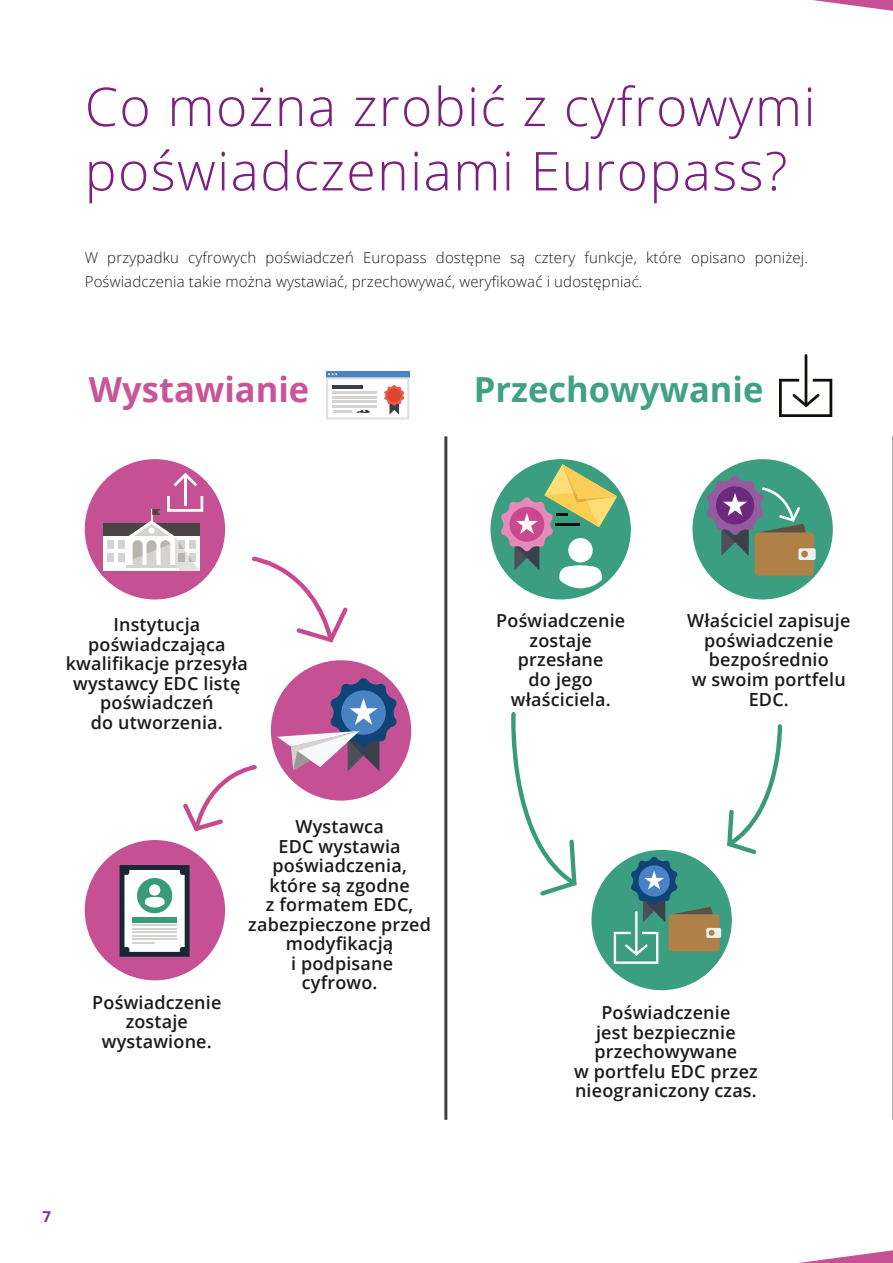
<style>
.page{position:relative;width:893px;height:1263px;background:#fff}
.page>*{position:absolute;margin:0;border:0;box-sizing:border-box;transform-origin:0 0}
.Page_Headings{font:300 53.55px/64.3px "Open Sans";letter-spacing:.025em;color:#7a227e}
.Body{font:700 34.5px "Open Sans";color:#41a184}
.Body-2{font:700 34.5px "Open Sans";color:#c85597}
.Body-3{font:600 18px/19.5px "Open Sans";letter-spacing:.01em;color:#1b1b1a;text-align:center}
.Body-4{font:300 15px/24px "Open Sans";letter-spacing:.01em;color:#1b1b1a}
.t1{font:700 15px "Open Sans";color:#70368b}
</style>
<div class="page">
<svg style="left:799px;top:1250px;width:94px;height:13px"></svg>
<svg style="left:813px;top:0;width:80px;height:11px"></svg>
<hr style="left:892px;top:436px;width:1px;height:684px;background:#000">
<hr style="left:444px;top:436px;width:3px;height:684px;background:#000">
<div style="left:85px;top:459px;width:140px;height:140px;background:#c65094;border-radius:50%"></div>
<div style="left:490px;top:459px;width:141px;height:140px;background:#3b9e80;border-radius:50%"></div>
<div style="left:692px;top:459px;width:141px;height:140px;background:#3b9e80;border-radius:50%"></div>
<div style="left:591px;top:850px;width:141px;height:140px;background:#3b9e80;border-radius:50%"></div>
<div style="left:85px;top:840px;width:140px;height:140px;background:#c65094;border-radius:50%"></div>
<div style="left:271px;top:660px;width:140px;height:140px;background:#c65094;border-radius:50%"></div>
<hr style="left:805px;top:354px;width:2px;height:53px;background:#12100b">
<svg style="left:779px;top:379px;width:53px;height:38px"></svg>
<div style="left:326px;top:371px;width:83px;height:6px;background:#4b84c4"></div>
<svg style="left:326px;top:373px;width:83px;height:46px"></svg>
<div style="left:103px;top:536px;width:26px;height:35px;background:#fff"></div>
<div style="left:108px;top:540px;width:6px;height:9px;background:#d5d2d2"></div>
<div style="left:108px;top:553px;width:6px;height:9px;background:#d5d2d2"></div>
<div style="left:118px;top:540px;width:6px;height:9px;background:#d5d2d2"></div>
<div style="left:118px;top:553px;width:6px;height:9px;background:#d5d2d2"></div>
<div style="left:103px;top:524px;width:97px;height:12px;background:#484443"></div>
<hr style="left:126px;top:565px;width:51px;height:3px;background:#d5d2d2">
<svg style="left:174px;top:473px;width:23px;height:13px"></svg>
<hr style="left:184px;top:476px;width:3px;height:30px;background:#fff">
<svg style="left:129px;top:496px;width:74px;height:75px"></svg>
<svg style="left:252px;top:556px;width:96px;height:86px"></svg>
<svg style="left:183px;top:765px;width:74px;height:66px"></svg>
<svg style="left:511px;top:712px;width:66px;height:183px"></svg>
<svg style="left:727px;top:724px;width:55px;height:130px"></svg>
<svg style="left:500px;top:464px;width:117px;height:124px"></svg>
<div style="left:568px;top:538px;width:25px;height:24px;background:#fff;border-radius:50%"></div>
<svg style="left:706px;top:475px;width:110px;height:101px"></svg>
<svg style="left:614px;top:856px;width:107px;height:108px"></svg>
<svg style="left:277px;top:677px;width:120px;height:94px"></svg>
<svg style="left:120px;top:865px;width:70px;height:92px;background:#a5b6b6"></svg>
<p class="Page_Headings" style="left:85px;top:73px;width:732px">Co można zrobić z cyfrowymi poświadczeniami Europass?</p>
<p class="Body-4" style="left:85px;top:245px;width:725px">W przypadku cyfrowych poświadczeń Europass dostępne są cztery funkcje, które opisano poniżej.<br>Poświadczenia takie można wystawiać, przechowywać, weryfikować i udostępniać.</p>
<p class="Body-2" style="left:89px;top:365px;width:222px">Wystawianie</p>
<p class="Body" style="left:474px;top:365px;width:291px">Przechowywanie</p>
<p class="Body-3" style="left:66px;top:614px;width:184px">Instytucja poświadczająca kwalifikacje przesyła wystawcy EDC listę poświadczeń<br>do utworzenia.</p>
<p class="Body-3" style="left:92px;top:992px;width:131px">Poświadczenie zostaje wystawione.</p>
<p class="Body-3" style="left:248px;top:816px;width:184px">Wystawca<br>EDC wystawia poświadczenia, które są zgodne<br>z formatem EDC, zabezpieczone przed modyfikacją<br>i podpisane<br>cyfrowo.</p>
<p class="t1" style="left:43px;top:1205px;width:10px">7</p>
<p class="Body-3" style="left:496px;top:611px;width:131px">Poświadczenie zostaje przesłane<br>do jego właściciela.</p>
<p class="Body-3" style="left:687px;top:611px;width:165px">Właściciel zapisuje poświadczenie bezpośrednio<br>w swoim portfelu<br>EDC.</p>
<p class="Body-3" style="left:574px;top:1003px;width:185px">Poświadczenie<br>jest bezpiecznie przechowywane<br>w portfelu EDC przez nieograniczony czas.</p>
</div>
